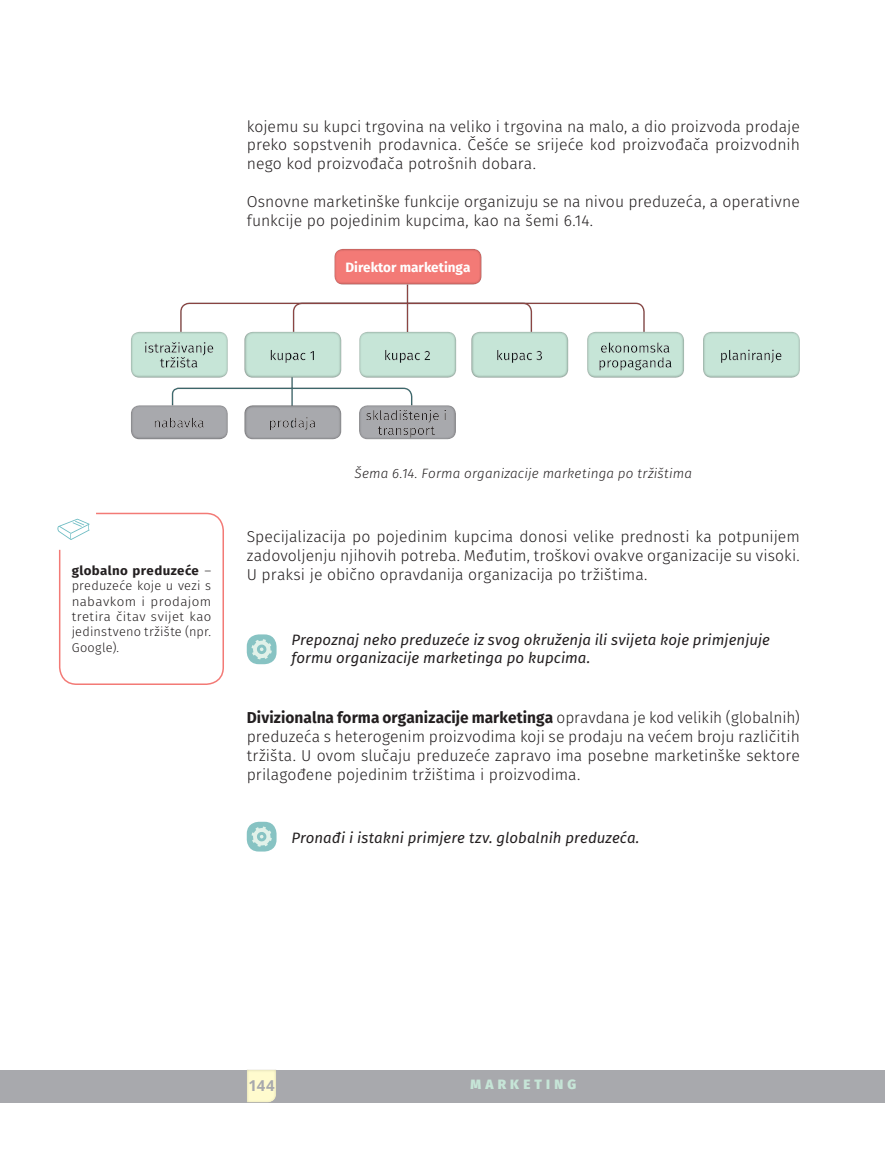
<style>
.page{position:relative;width:885px;height:1153px;background:#fff}
.page>*{position:absolute;margin:0;border:0;box-sizing:border-box;transform-origin:0 0}
.t1{font:300 15.75px/18.9px "Fira Sans";letter-spacing:.005em;color:#231f20;text-align:justify}
.t2{font:italic 15px/18px "Fira Sans";letter-spacing:.005em;color:#231f20}
.t3{font:700 15px "Open Sans";color:#a8a9ad}
.t4{font:italic 300 13.5px "Fira Sans";letter-spacing:.01em;color:#231f20}
.t5{font:700 13.5px "Fira Sans";color:#fff}
.t6{font:800 13.5px "Fira Sans";letter-spacing:.31em;color:#c6e5d7}
.t7{font:300 12.75px/15.3px "Fira Sans";letter-spacing:.025em;color:#231f20;text-align:justify;scale:1.04 1}
.s1{font-weight:700}
</style>
<div class="page">
<div style="left:0;top:1069px;width:884px;height:33px;background:#a8a9ad"></div>
<div style="left:245px;top:1067px;width:33px;height:36px;background:#a8a9ad;opacity:.75"></div>
<hr style="left:291px;top:345px;width:4px;height:88px;background:#231f20;opacity:.75">
<div style="left:130px;top:331px;width:103px;height:47px;background:#231f20;opacity:.75"></div>
<div style="left:243px;top:331px;width:99px;height:47px;background:#231f20;opacity:.75"></div>
<div style="left:243px;top:405px;width:99px;height:36px;background:#231f20;opacity:.75"></div>
<div style="left:130px;top:405px;width:99px;height:36px;background:#231f20;opacity:.75"></div>
<div style="left:470px;top:331px;width:99px;height:47px;background:#231f20;opacity:.75"></div>
<div style="left:357px;top:405px;width:108px;height:39px;background:#231f20;opacity:.75"></div>
<div style="left:701px;top:331px;width:101px;height:47px;background:#231f20;opacity:.75"></div>
<div style="left:406px;top:283px;width:5px;height:84px;background:#231f20;opacity:.75"></div>
<div style="left:292px;top:299px;width:242px;height:33px;background:#fff"></div>
<svg style="left:131px;top:405px;width:325px;height:34px;background:#abacaf"></svg>
<div style="left:170px;top:386px;width:244px;height:21px;background:#231f20;opacity:.75"></div>
<div style="left:333px;top:249px;width:155px;height:36px;background:#231f20;opacity:.75"></div>
<svg style="left:131px;top:302px;width:553px;height:75px"></svg>
<div style="left:358px;top:331px;width:99px;height:47px;background:#231f20;opacity:.75"></div>
<div style="left:247px;top:634px;width:29px;height:30px;background:#87c3c3;border-radius:12px"></div>
<div style="left:247px;top:821px;width:29px;height:30px;background:#87c3c3;border-radius:12px"></div>
<svg style="left:251px;top:639px;width:21px;height:20px"></svg>
<svg style="left:251px;top:826px;width:21px;height:20px"></svg>
<svg style="left:57px;top:512px;width:167px;height:173px"></svg>
<p class="t1" style="left:247px;top:118px;width:554px">kojemu su kupci trgovina na veliko i trgovina na malo, a dio proizvoda prodaje preko sopstvenih prodavnica. Češće se srijeće kod proizvođača proizvodnih nego kod proizvođača potrošnih dobara.</p>
<p class="t1" style="left:247px;top:193px;width:554px">Osnovne marketinške funkcije organizuju se na nivou preduzeća, a operativne funkcije po pojedinim kupcima, kao na šemi 6.14.</p>
<p class="t5" style="left:345px;top:258px;width:126px">Direktor marketinga</p>
<p class="t7" style="left:72px;top:564px;width:136px"><span class="s1">globalno preduzeće</span> – preduzeće koje u vezi s nabavkom i prodajom tretira čitav svijet kao jedinstveno tržište (npr.<br>Google).</p>
<p class="t4" style="left:354px;top:463px;width:339px">Šema 6.14. Forma organizacije marketinga po tržištima</p>
<p class="t1" style="left:247px;top:528px;width:554px">Specijalizacija po pojedinim kupcima donosi velike prednosti ka potpunijem zadovoljenju njihovih potreba. Međutim, troškovi ovakve organizacije su visoki.<br>U praksi je obično opravdanija organizacija po tržištima.</p>
<p class="t2" style="left:291px;top:631px;width:480px">Prepoznaj neko preduzeće iz svog okruženja ili svijeta koje primjenjuje formu organizacije marketinga po kupcima.</p>
<p class="t1" style="left:247px;top:709px;width:554px"><span class="s1">Divizionalna forma organizacije marketinga</span> opravdana je kod velikih (globalnih) preduzeća s heterogenim proizvodima koji se prodaju na većem broju različitih tržišta. U ovom slučaju preduzeće zapravo ima posebne marketinške sektore prilagođene pojedinim tržištima i proizvodima.</p>
<p class="t2" style="left:291px;top:829px;width:349px">Pronađi i istakni primjere tzv. globalnih preduzeća.</p>
<p class="t3" style="left:248px;top:1075px;width:28px">144</p>
<p class="t6" style="left:470px;top:1074px;width:107px">MARKETING</p>
</div>
